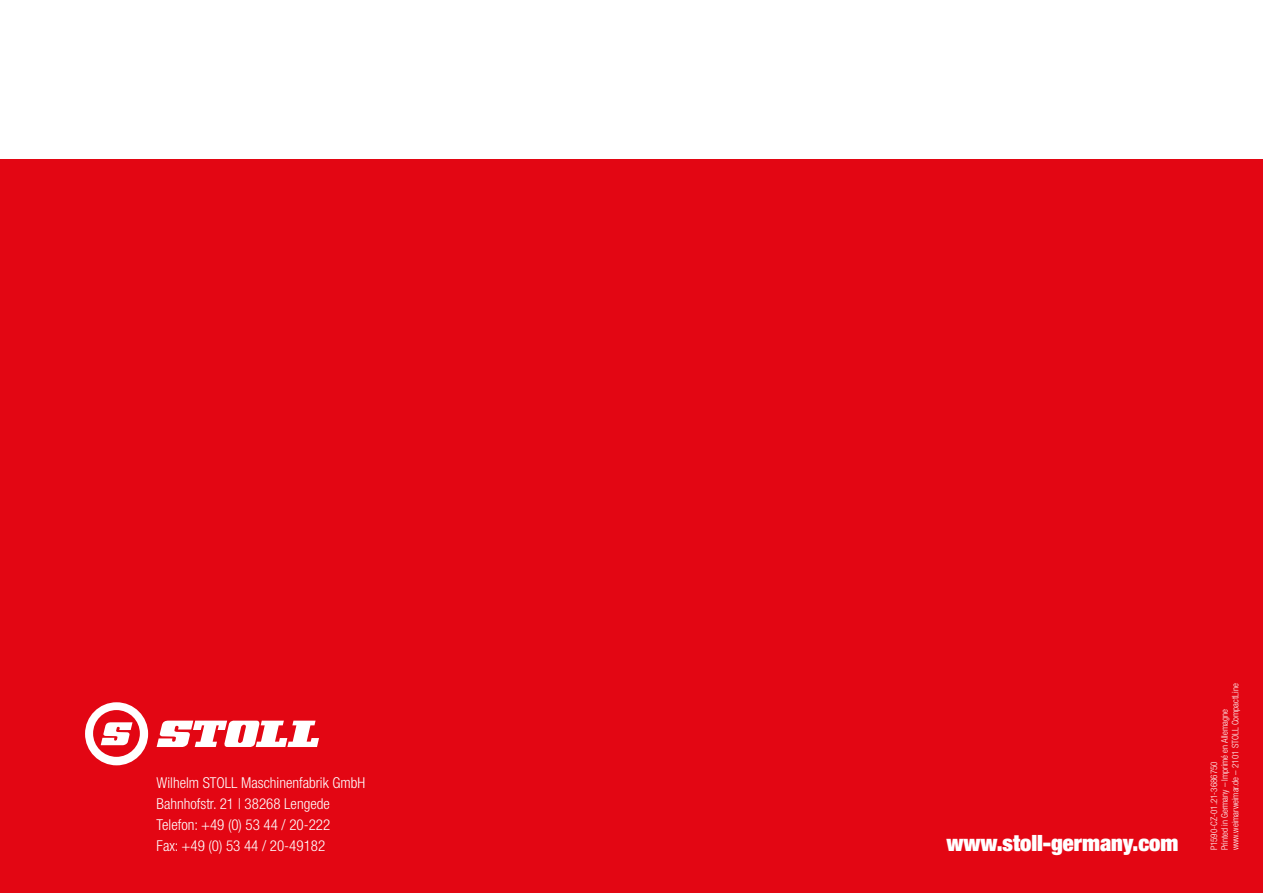
<style>
.page{position:relative;width:1263px;height:893px;background:#fff}
.page>*{position:absolute;margin:0;border:0;box-sizing:border-box;transform-origin:0 0}
.t1{font:900 expanded 22.5px "Helvetica Neue";color:#fff}
.t2{font:300 condensed 15px/21px "Helvetica Neue";color:#fff}
.t3{font:300 condensed 9px/10.8px "Helvetica Neue";color:#fff}
</style>
<div class="page">
<div style="left:0;top:160px;width:1263px;height:733px;background:#e30613"></div>
<svg style="left:157px;top:721px;width:162px;height:26px"></svg>
<svg style="left:85px;top:702px;width:63px;height:63px"></svg>
<p class="t2" style="left:157px;top:772px;width:210px">Wilhelm STOLL Maschinenfabrik GmbH<br>Bahnhofstr. 21 | 38268 Lengede<br>Telefon: +49 (0) 53 44 / 20-222<br>Fax: +49 (0) 53 44 / 20-49182</p>
<h1 class="t1" style="left:946px;top:828px;width:234px">www.stoll-germany.com</h1>
<p class="t3" style="left:1208px;top:850px;width:168px;rotate:-90deg">P1590-CZ-01.21-3686750<br>Printed in Germany – Imprimé en Allemagne www.weimarweimar.de – 2101 STOLL CompactLine</p>
</div>
